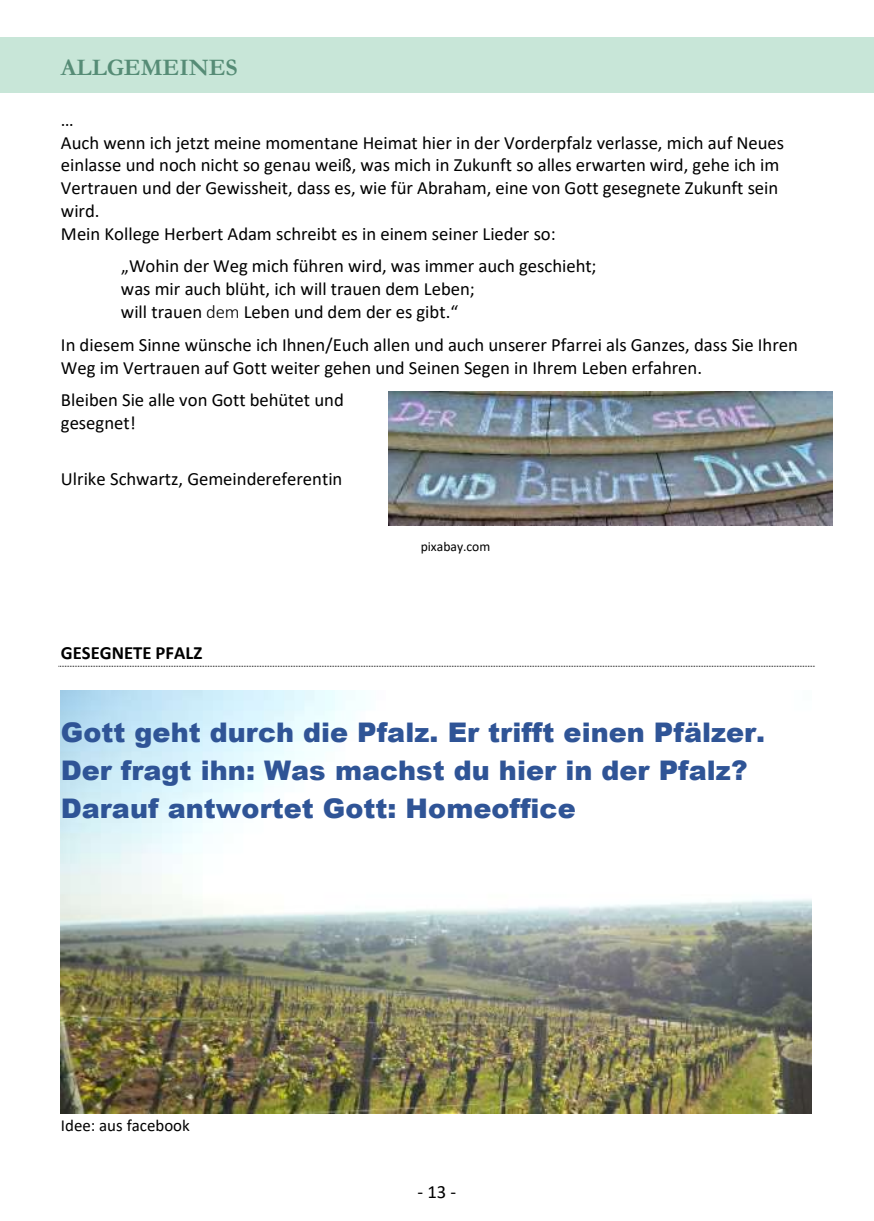
<style>
.page{position:relative;width:874px;height:1221px;background:#fff}
.page>*{position:absolute;margin:0;border:0;box-sizing:border-box;transform-origin:0 0}
.t1{font:900 26.95px/38.1px "Arial";color:#2f5496}
.t2{font:700 23.8px "Garamond";color:#568c76}
.t3{font:18.72px/22.8px "Calibri";color:#000}
.t4{font:700 18.72px "Calibri";color:#000}
.t5{font:16.8px "Calibri";color:#000}
.t6{font:13.65px "Calibri";color:#000}
.s1{font-weight:300}
</style>
<div class="page">
<div style="left:0;top:37px;width:873px;height:56px;background:#c8e6d8"></div>
<img style="left:60px;top:690px;width:751px;height:423px">
<svg style="left:58px;top:665px;width:756px;height:1px"></svg>
<img style="left:389px;top:391px;width:443px;height:134px">
<p class="t2" style="left:61px;top:51px;width:178px">ALLGEMEINES</p>
<p class="t3" style="left:61px;top:108px;width:724px">…<br>Auch wenn ich jetzt meine momentane Heimat hier in der Vorderpfalz verlasse, mich auf Neues einlasse und noch nicht so genau weiß, was mich in Zukunft so alles erwarten wird, gehe ich im Vertrauen und der Gewissheit, dass es, wie für Abraham, eine von Gott gesegnete Zukunft sein wird.<br>Mein Kollege Herbert Adam schreibt es in einem seiner Lieder so:</p>
<p class="t3" style="left:121px;top:254px;width:477px">„Wohin der Weg mich führen wird, was immer auch geschieht; was mir auch blüht, ich will trauen dem Leben;<br>will trauen <span class="s1">dem</span> Leben und dem der es gibt.“</p>
<p class="t3" style="left:61px;top:333px;width:738px">In diesem Sinne wünsche ich Ihnen/Euch allen und auch unserer Pfarrei als Ganzes, dass Sie Ihren<br>Weg im Vertrauen auf Gott weiter gehen und Seinen Segen in Ihrem Leben erfahren.</p>
<p class="t3" style="left:61px;top:388px;width:284px">Bleiben Sie alle von Gott behütet und gesegnet!</p>
<p class="t3" style="left:61px;top:466px;width:283px">Ulrike Schwartz, Gemeindereferentin</p>
<p class="t4" style="left:61px;top:639px;width:143px">GESEGNETE PFALZ</p>
<p class="t6" style="left:420px;top:537px;width:71px">pixabay.com</p>
<h1 class="t1" style="left:61px;top:712px;width:705px">Gott geht durch die Pfalz. Er trifft einen Pfälzer.<br>Der fragt ihn: Was machst du hier in der Pfalz?<br>Darauf antwortet Gott: Homeoffice</h1>
<p class="t5" style="left:61px;top:1113px;width:130px">Idee: aus facebook</p>
<p class="t3" style="left:417px;top:1180px;width:40px">- 13 -</p>
</div>
